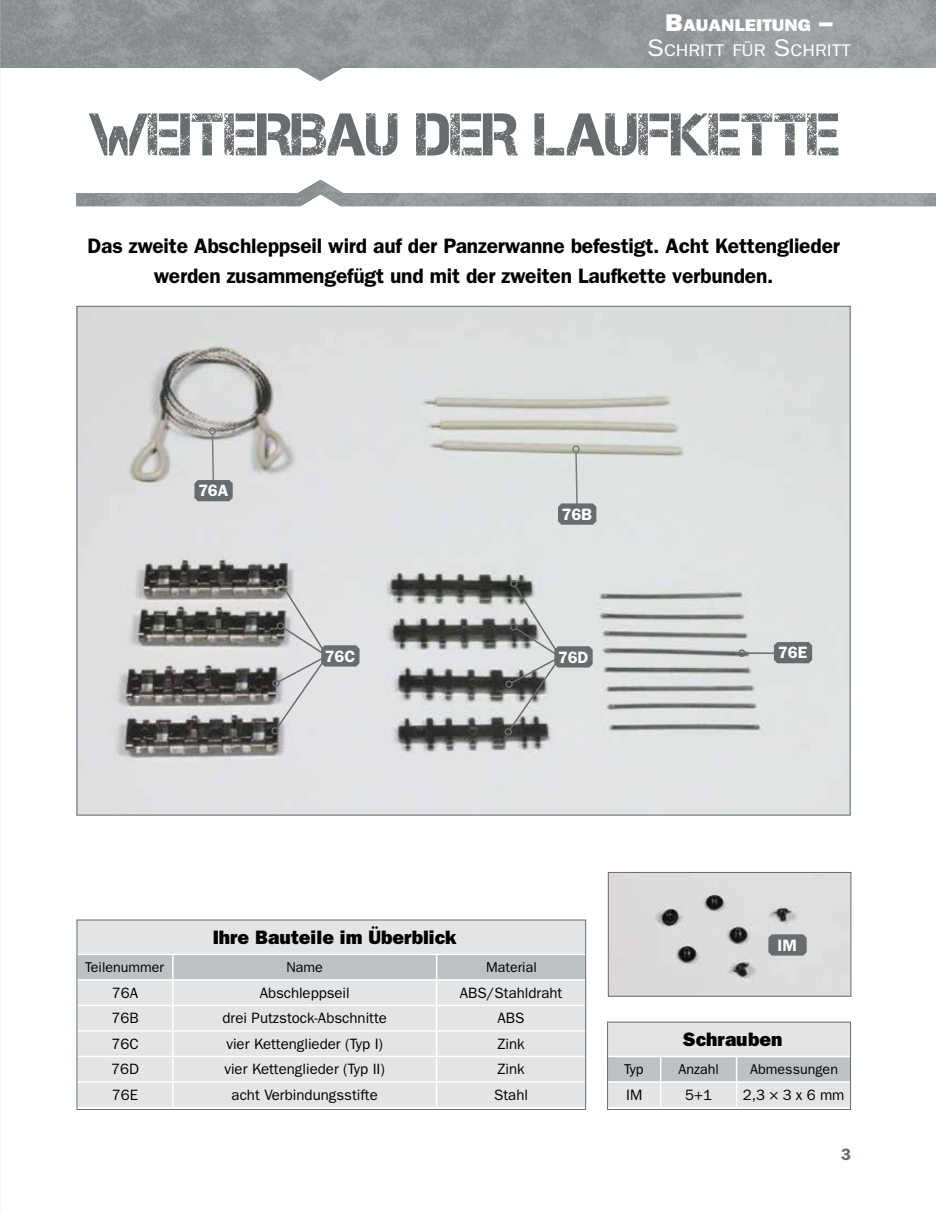
<style>
.page{position:relative;width:936px;height:1212px;background:#fff}
.page>*{position:absolute;margin:0;border:0;box-sizing:border-box;transform-origin:0 0}
.t1{font:60px "Capture Smallz";letter-spacing:-.01em;color:#676c6e}
.t2{font:600 21px/30px "ITC Franklin Gothic Std";letter-spacing:-.01em;color:#000;text-align:center}
.t3{font:19.5px "ITC Franklin Gothic Std Hvy";color:#000}
.t4{font:16.95px "ITC Franklin Gothic Std";color:#fff;scale:1.12 1}
.t5{font:16.95px "ITC Franklin Gothic Std Hvy";color:#fff;scale:1.12 1}
.t6{font:600 16.5px "ITC Franklin Gothic Std";color:#fff}
.t7{font:600 16.5px "ITC Franklin Gothic Std";color:#676c6e}
.t8{font:15px "ITC Franklin Gothic Std";color:#000}
.t9{font:14.25px "ITC Franklin Gothic Std";color:#000}
.s1{font-size:24.3px}
</style>
<div class="page">
<img style="left:0;top:0;width:935px;height:81px">
<img style="left:79px;top:308px;width:769px;height:505px">
<img style="left:610px;top:874px;width:239px;height:120px">
<div style="left:608px;top:872px;width:243px;height:124px;border:1px solid #676c6e"></div>
<div style="left:77px;top:920px;width:508px;height:34px;background:#e2e4e5"></div>
<svg style="left:79px;top:955px;width:505px;height:152px;background:#dde0e1"></svg>
<div style="left:77px;top:919px;width:509px;height:191px;border:1px solid #676c6e"></div>
<div style="left:608px;top:1022px;width:242px;height:34px;background:#e2e4e5"></div>
<svg style="left:609px;top:1057px;width:239px;height:50px;background:#d0d4d5"></svg>
<hr style="left:736px;top:1081px;width:114px;height:2px;background:#fff">
<hr style="left:735px;top:1083px;width:2px;height:24px;background:#fff">
<div style="left:607px;top:1022px;width:243px;height:88px;border:1px solid #676c6e"></div>
<svg style="left:768px;top:934px;width:38px;height:21px"></svg>
<svg style="left:194px;top:426px;width:39px;height:75px;background:#b2b3b3"></svg>
<svg style="left:558px;top:445px;width:38px;height:80px;background:#b8bcba"></svg>
<svg style="left:270px;top:577px;width:89px;height:159px;background:#cacacc"></svg>
<svg style="left:503px;top:578px;width:89px;height:159px;background:#b8bbba"></svg>
<hr style="left:744px;top:652px;width:54px;height:2px;background:#676c6e">
<div style="left:738px;top:649px;width:7px;height:8px;border:2px solid #676c6e;border-radius:50%"></div>
<svg style="left:773px;top:642px;width:39px;height:21px"></svg>
<svg style="left:77px;top:180px;width:858px;height:26px"></svg>
<p class="t5" style="left:665px;top:15px;width:151px"><span class="s1">B</span>AUANLEITUNG <span class="s1">–</span></p>
<p class="t4" style="left:647px;top:41px;width:183px"><span class="s1">S</span>CHRITT FÜR <span class="s1">S</span>CHRITT</p>
<h1 class="t1" style="left:89px;top:101px;width:753px">WEITERBAU DER LAUFKETTE</h1>
<h2 class="t2" style="left:87px;top:231px;width:754px">Das zweite Abschleppseil wird auf der Panzerwanne befestigt. Acht Kettenglieder werden zusammengefügt und mit der zweiten Laufkette verbunden.</h2>
<p class="t6" style="left:198px;top:481px;width:32px">76A</p>
<p class="t6" style="left:561px;top:504px;width:32px">76B</p>
<p class="t6" style="left:324px;top:646px;width:32px">76C</p>
<p class="t6" style="left:557px;top:647px;width:32px">76D</p>
<p class="t6" style="left:778px;top:643px;width:31px">76E</p>
<h3 class="t3" style="left:213px;top:925px;width:245px">Ihre Bauteile im Überblick</h3>
<p class="t9" style="left:85px;top:959px;width:80px">Teilenummer</p>
<p class="t9" style="left:286px;top:959px;width:38px">Name</p>
<p class="t9" style="left:486px;top:959px;width:52px">Material</p>
<p class="t8" style="left:112px;top:984px;width:28px">76A</p>
<p class="t8" style="left:260px;top:984px;width:91px">Abschleppseil</p>
<p class="t8" style="left:459px;top:984px;width:104px">ABS/Stahldraht</p>
<p class="t8" style="left:111px;top:1009px;width:29px">76B</p>
<p class="t8" style="left:222px;top:1009px;width:166px">drei Putzstock-Abschnitte</p>
<p class="t8" style="left:497px;top:1009px;width:28px">ABS</p>
<p class="t8" style="left:111px;top:1035px;width:29px">76C</p>
<p class="t8" style="left:226px;top:1035px;width:158px">vier Kettenglieder (Typ I)</p>
<p class="t8" style="left:497px;top:1035px;width:29px">Zink</p>
<p class="t8" style="left:111px;top:1061px;width:29px">76D</p>
<p class="t8" style="left:224px;top:1061px;width:162px">vier Kettenglieder (Typ II)</p>
<p class="t8" style="left:497px;top:1061px;width:29px">Zink</p>
<p class="t8" style="left:112px;top:1086px;width:28px">76E</p>
<p class="t8" style="left:232px;top:1086px;width:148px">acht Verbindungsstifte</p>
<p class="t8" style="left:494px;top:1086px;width:35px">Stahl</p>
<p class="t6" style="left:777px;top:935px;width:21px">IM</p>
<h3 class="t3" style="left:682px;top:1027px;width:101px">Schrauben</h3>
<p class="t9" style="left:624px;top:1061px;width:21px">Typ</p>
<p class="t9" style="left:678px;top:1061px;width:42px">Anzahl</p>
<p class="t9" style="left:750px;top:1061px;width:89px">Abmessungen</p>
<p class="t8" style="left:626px;top:1086px;width:18px">IM</p>
<p class="t8" style="left:685px;top:1086px;width:28px">5+1</p>
<p class="t8" style="left:742px;top:1086px;width:103px">2,3 × 3 x 6 mm</p>
<p class="t7" style="left:840px;top:1144px;width:11px">3</p>
</div>
